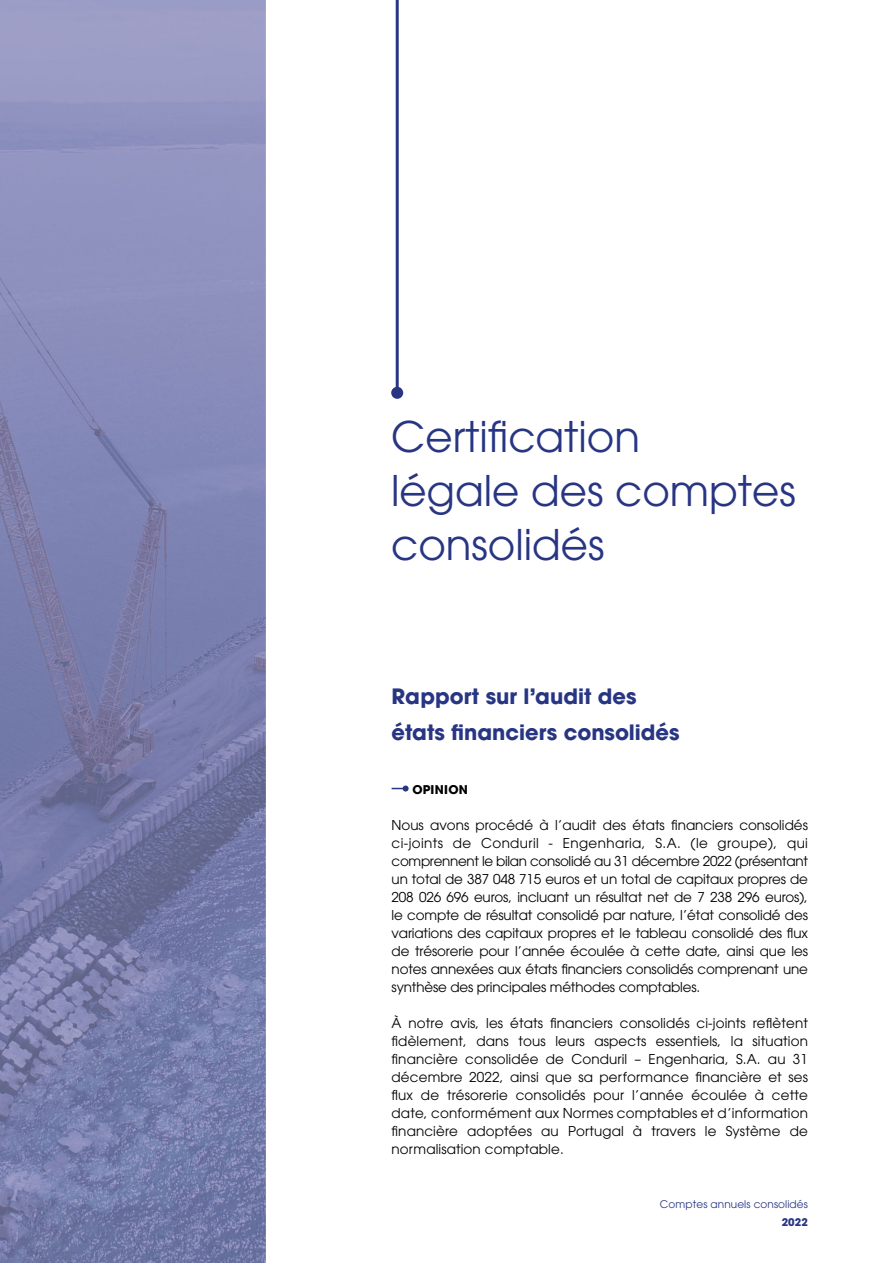
<style>
.page{position:relative;width:893px;height:1263px;background:#fff}
.page>*{position:absolute;margin:0;border:0;box-sizing:border-box;transform-origin:0 0}
.t1{font:42px/54px "ITC Avant Garde Std";color:#283583}
.t2{font:700 21px/36px "ITC Avant Garde Std";color:#283583}
.t3{font:13.5px/18px "ITC Avant Garde Std";letter-spacing:-.005em;color:#000;text-align:justify}
.t4{font:700 12px "ITC Avant Garde Std";letter-spacing:.02em;color:#000}
.t5{font:10.5px "ITC Avant Garde Std";letter-spacing:.01em;color:#283583}
.t6{font:700 10.5px "ITC Avant Garde Std";color:#283583}
</style>
<div class="page">
<hr style="left:396px;top:0;width:3px;height:393px;background:#283583">
<div style="left:391px;top:387px;width:12px;height:12px;background:#283583;border-radius:50%"></div>
<svg style="left:392px;top:785px;width:17px;height:6px"></svg>
<img style="left:0;top:0;width:265px;height:1263px">
<h1 class="t1" style="left:391px;top:409px;width:406px">Certification<br>légale des comptes consolidés</h1>
<h2 class="t2" style="left:392px;top:678px;width:289px">Rapport sur l’audit des états financiers consolidés</h2>
<p class="t4" style="left:412px;top:781px;width:57px">OPINION</p>
<p class="t3" style="left:392px;top:815px;width:418px">Nous avons procédé à l’audit des états financiers consolidés ci-joints de Conduril - Engenharia, S.A. (le groupe), qui comprennent le bilan consolidé au 31 décembre 2022 (présentant un total de 387 048 715 euros et un total de capitaux propres de 208 026 696 euros, incluant un résultat net de 7 238 296 euros), le compte de résultat consolidé par nature, l’état consolidé des variations des capitaux propres et le tableau consolidé des flux de trésorerie pour l’année écoulée à cette date, ainsi que les notes annexées aux états financiers consolidés comprenant une synthèse des principales méthodes comptables.</p>
<p class="t3" style="left:392px;top:1013px;width:418px">À notre avis, les états financiers consolidés ci-joints reflètent fidèlement, dans tous leurs aspects essentiels, la situation financière consolidée de Conduril – Engenharia, S.A. au 31 décembre 2022, ainsi que sa performance financière et ses flux de trésorerie consolidés pour l’année écoulée à cette date, conformément aux Normes comptables et d’information financière adoptées au Portugal à travers le Système de normalisation comptable.</p>
<p class="t5" style="left:660px;top:1197px;width:150px">Comptes annuels consolidés</p>
<p class="t6" style="left:782px;top:1215px;width:28px">2022</p>
</div>
